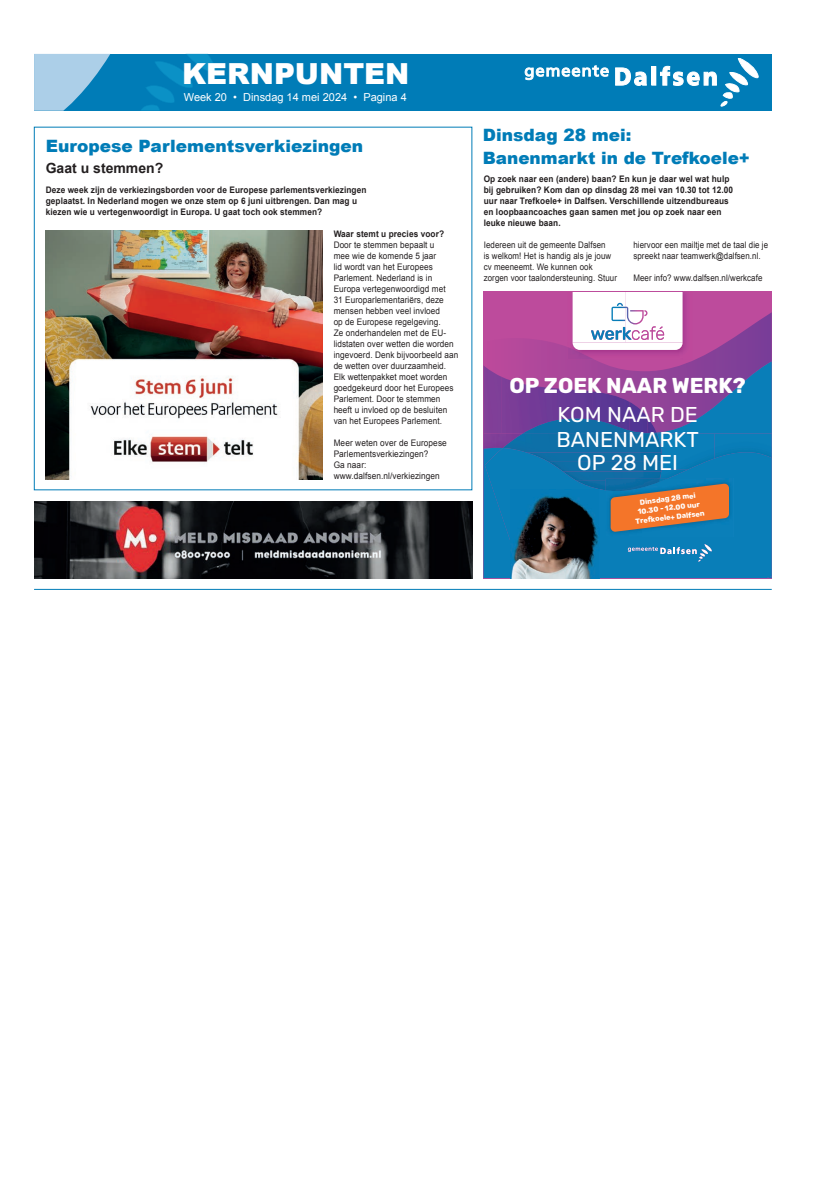
<style>
.page{position:relative;width:820px;height:1177px;background:#fff}
.page>*{position:absolute;margin:0;border:0;box-sizing:border-box;transform-origin:0 0}
.t1{font:900 29px "Arial";color:#fff}
.t2{font:21.4px/25.6px "Rubik";color:#fff}
.t3{font:700 21.4px "Rubik";color:#fff}
.t4{font:900 17px/23px "Arial";color:#007cb7}
.t5{font:700 14px "Arial";color:#231f20}
.t6{font:11px "Arial";color:#fff}
.t7{font:700 9px/11px "Arial";letter-spacing:.01em;color:#231f20;scale:.92 1}
.t8{font:9px/11px "Arial";letter-spacing:.01em;color:#231f20;scale:.91 1}
.t9{font:9px/11px "Arial";letter-spacing:.01em;color:#231f20;scale:.88 1}
.t10{font:9px/11px "Arial";letter-spacing:.01em;color:#231f20;scale:.92 1}
.t11{font:700 7.3px/9.3px "Rubik";color:#fff;text-align:center}
</style>
<div class="page">
<div style="left:34px;top:54px;width:737px;height:57px;background:#007cb7"></div>
<svg style="left:141px;top:54px;width:75px;height:57px"></svg>
<svg style="left:615px;top:68px;width:31px;height:18px"></svg>
<div style="left:651px;top:66px;width:4px;height:19px;border:1px solid #fff"></div>
<svg style="left:660px;top:58px;width:98px;height:48px"></svg>
<svg style="left:524px;top:65px;width:84px;height:15px"></svg>
<svg style="left:34px;top:54px;width:76px;height:57px"></svg>
<hr style="left:34px;top:589px;width:737px;height:1px;background:#007cb7">
<div style="left:483px;top:292px;width:288px;height:286px;background:#bd4b9c"></div>
<img style="left:572px;top:292px;width:114px;height:11px">
<svg style="left:483px;top:303px;width:289px;height:275px;background:#5d6a9f"></svg>
<img style="left:34px;top:501px;width:438px;height:77px">
<img style="left:46px;top:231px;width:276px;height:248px">
<h1 class="t1" style="left:182px;top:53px;width:229px">KERNPUNTEN</h1>
<p class="t6" style="left:184px;top:90px;width:224px">Week 20 • Dinsdag 14 mei 2024 • Pagina 4</p>
<h3 class="t4" style="left:46px;top:134px;width:319px">Europese Parlementsverkiezingen</h3>
<h3 class="t5" style="left:46px;top:159px;width:119px">Gaat u stemmen?</h3>
<p class="t7" style="left:46px;top:184px;width:350px">Deze week zijn de verkiezings borden voor de Europese parlements verkiezingen geplaatst. In Nederland mogen we onze stem op 6 juni uitbrengen. Dan mag u kiezen wie u vertegenwoordigt in Europa. U gaat toch ook stemmen?</p>
<p class="t7" style="left:333px;top:228px;width:121px">Waar stemt u precies voor?</p>
<p class="t8" style="left:333px;top:239px;width:138px">Door te stemmen bepaalt u<br>mee wie de komende 5 jaar<br>lid wordt van het Europees<br>Parlement. Nederland is in<br>Europa vertegenwoordigd met<br>31 Europarlementariërs, deze mensen hebben veel invloed<br>op de Europese regelgeving.<br>Ze onderhandelen met de EU&shy;lidstaten over wetten die worden ingevoerd. Denk bijvoorbeeld aan de wetten over duurzaamheid.<br>Elk wettenpakket moet worden goedgekeurd door het Europees<br>Parlement. Door te stemmen heeft u invloed op de besluiten van het Europees Parlement.</p>
<p class="t10" style="left:333px;top:437px;width:124px">Meer weten over de Europese<br>Parlementsverkiezingen?<br>Ga naar: www.dalfsen.nl/verkiezingen</p>
<h3 class="t4" style="left:482px;top:123px;width:269px">Dinsdag 28 mei:<br>Banenmarkt in de Trefkoele+</h3>
<p class="t7" style="left:483px;top:173px;width:272px">Op zoek naar een (andere) baan? En kun je daar wel wat hulp bij gebruiken? Kom dan op dinsdag 28 mei van 10.30 tot 12.00 uur naar Trefkoele+ in Dalfsen. Verschillende uitzendbureaus en loopbaancoaches gaan samen met jou op zoek naar een leuke nieuwe baan.</p>
<p class="t9" style="left:483px;top:239px;width:153px">Iedereen uit de gemeente Dalfsen<br>is welkom! Het is handig als je jouw cv meeneemt. We kunnen ook zorgen voor taalondersteuning. Stuur</p>
<p class="t9" style="left:633px;top:239px;width:154px">hiervoor een mailtje met de taal die je spreekt naar teamwerk@dalfsen.nl.</p>
<p class="t9" style="left:633px;top:272px;width:148px">Meer info? www.dalfsen.nl/werkcafe</p>
<h2 class="t3" style="left:509px;top:373px;width:237px">OP ZOEK NAAR WERK?</h2>
<h2 class="t2" style="left:556px;top:402px;width:144px">KOM NAAR DE<br>BANENMARKT</h2>
<h2 class="t2" style="left:577px;top:450px;width:102px">OP 28 MEI</h2>
<p class="t11" style="left:632px;top:498px;width:71px;rotate:-7deg">Dinsdag 28 mei<br>10.30 - 12.00 uur<br>Trefkoele+ Dalfsen</p>
</div>
